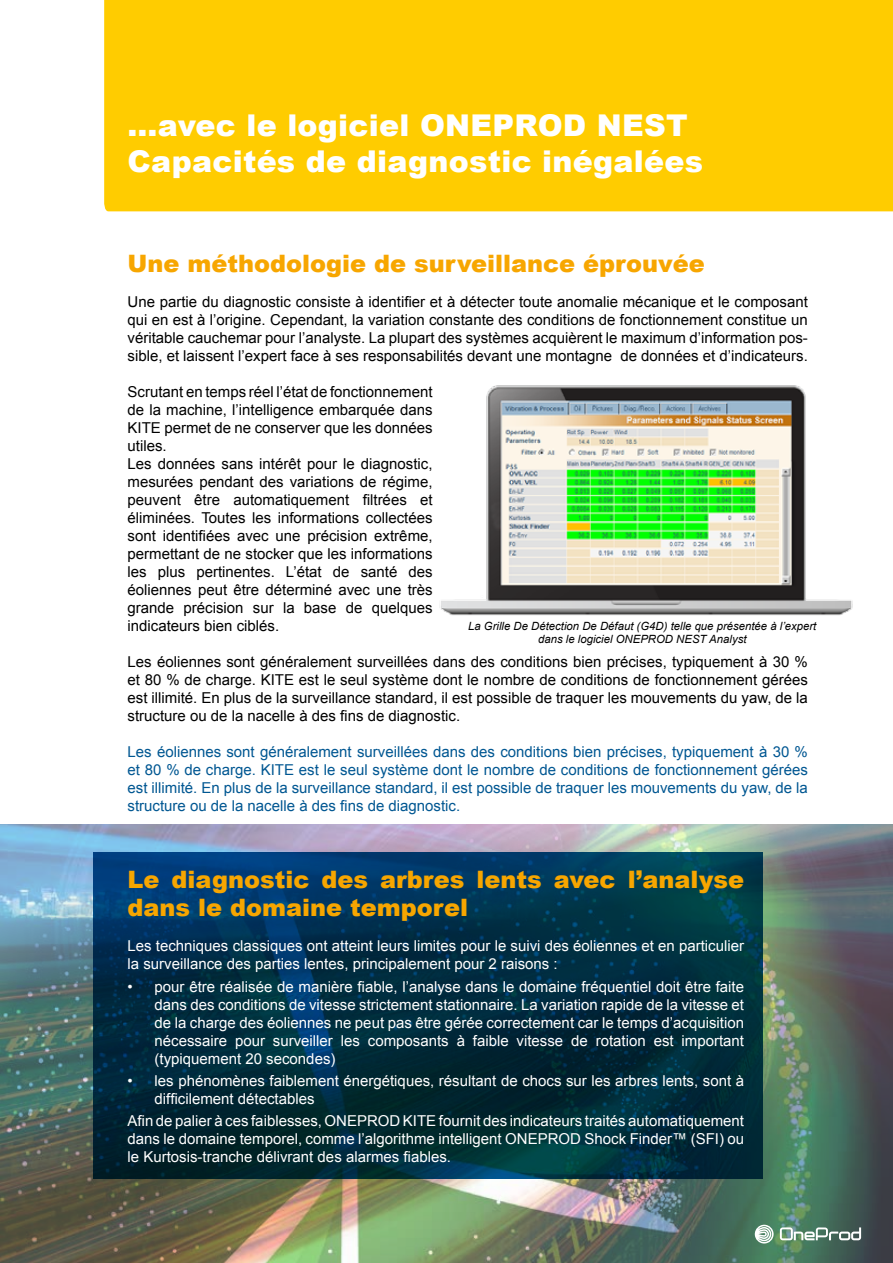
<style>
.page{position:relative;width:893px;height:1263px;background:#fff}
.page>*{position:absolute;margin:0;border:0;box-sizing:border-box;transform-origin:0 0}
.t1{font:900 30px/36px "Arial";letter-spacing:.01em;color:#fff}
.t2{font:900 24px/28.8px "Arial";color:#f7a600}
.t3{font:15px/18px "Arial";color:#000;text-align:justify}
.t4{font:15px/18px "Arial";color:#fff}
.t5{font:15px/18px "Arial";color:#005792;text-align:justify}
.t6{font:italic 11.4px/13.6px "Arial";color:#000;text-align:center}
</style>
<div class="page">
<img style="left:0;top:825px;width:893px;height:438px">
<svg style="left:94px;top:852px;width:669px;height:327px;background:#002f45"></svg>
<div style="left:104px;top:0;width:789px;height:211px;background:#fc0"></div>
<svg style="left:755px;top:1225px;width:19px;height:18px"></svg>
<svg style="left:780px;top:1227px;width:81px;height:13px"></svg>
<img style="left:439px;top:385px;width:414px;height:231px">
<h1 class="t1" style="left:128px;top:107px;width:577px">…avec le logiciel ONEPROD NEST<br>Capacités de diagnostic inégalées</h1>
<h2 class="t2" style="left:128px;top:249px;width:579px">Une méthodologie de surveillance éprouvée</h2>
<p class="t3" style="left:128px;top:293px;width:682px">Une partie du diagnostic consiste à identifier et à détecter toute anomalie mécanique et le composant qui en est à l’origine. Cependant, la variation constante des conditions de fonctionnement constitue un véritable cauchemar pour l’analyste. La plupart des systèmes acquièrent le maximum d’information pos&shy;sible, et laissent l’expert face à ses responsabilités devant une montagne de données et d’indicateurs.</p>
<p class="t3" style="left:128px;top:383px;width:307px;text-align:left">Scrutant en temps réel l’état de fonctionnement de la machine, l’intelligence embarquée dans KITE permet de ne conserver que les données utiles.<br>Les données sans intérêt pour le diagnostic, mesurées pendant des variations de régime, peuvent être automatiquement filtrées et éliminées. Toutes les informations collectées sont identifiées avec une précision extrême, permettant de ne stocker que les informations les plus pertinentes. L’état de santé des éoliennes peut être déterminé avec une très grande précision sur la base de quelques indicateurs bien ciblés.</p>
<p class="t3" style="left:128px;top:653px;width:682px">Les éoliennes sont généralement surveillées dans des conditions bien précises, typiquement à 30 % et 80 % de charge. KITE est le seul système dont le nombre de conditions de fonctionnement gérées est illimité. En plus de la surveillance standard, il est possible de traquer les mouvements du yaw, de la structure ou de la nacelle à des fins de diagnostic.</p>
<p class="t5" style="left:128px;top:743px;width:682px">Les éoliennes sont généralement surveillées dans des conditions bien précises, typiquement à 30 % et 80 % de charge. KITE est le seul système dont le nombre de conditions de fonctionnement gérées est illimité. En plus de la surveillance standard, il est possible de traquer les mouvements du yaw, de la structure ou de la nacelle à des fins de diagnostic.</p>
<p class="t6" style="left:468px;top:619px;width:350px">La Grille De Détection De Défaut (G4D) telle que présentée à l’expert dans le logiciel ONEPROD NEST Analyst</p>
<h2 class="t2" style="left:128px;top:864px;width:618px">Le diagnostic des arbres lents avec l’analyse dans le domaine temporel</h2>
<p class="t4" style="left:128px;top:937px;width:618px">Les techniques classiques ont atteint leurs limites pour le suivi des éoliennes et en particulier la surveillance des parties lentes, principalement pour 2 raisons :</p>
<p class="t4" style="left:155px;top:977px;width:591px;text-align:justify;text-indent:-27px">• pour être réalisée de manière fiable, l’analyse dans le domaine fréquentiel doit être faite dans des conditions de vitesse strictement stationnaire. La variation rapide de la vitesse et de la charge des éoliennes ne peut pas être gérée correctement car le temps d’acquisition nécessaire pour surveiller les composants à faible vitesse de rotation est important (typiquement 20 secondes)</p>
<p class="t4" style="left:155px;top:1072px;width:591px;text-indent:-27px">• les phénomènes faiblement énergétiques, résultant de chocs sur les arbres lents, sont à difficilement détectables</p>
<p class="t4" style="left:128px;top:1112px;width:618px;text-align:justify">Afin de palier à ces faiblesses, ONEPROD KITE fournit des indicateurs traités automatiquement dans le domaine temporel, comme l’algorithme intelligent ONEPROD Shock Finder™ (SFI) ou le Kurtosis-tranche délivrant des alarmes fiables.</p>
</div>
